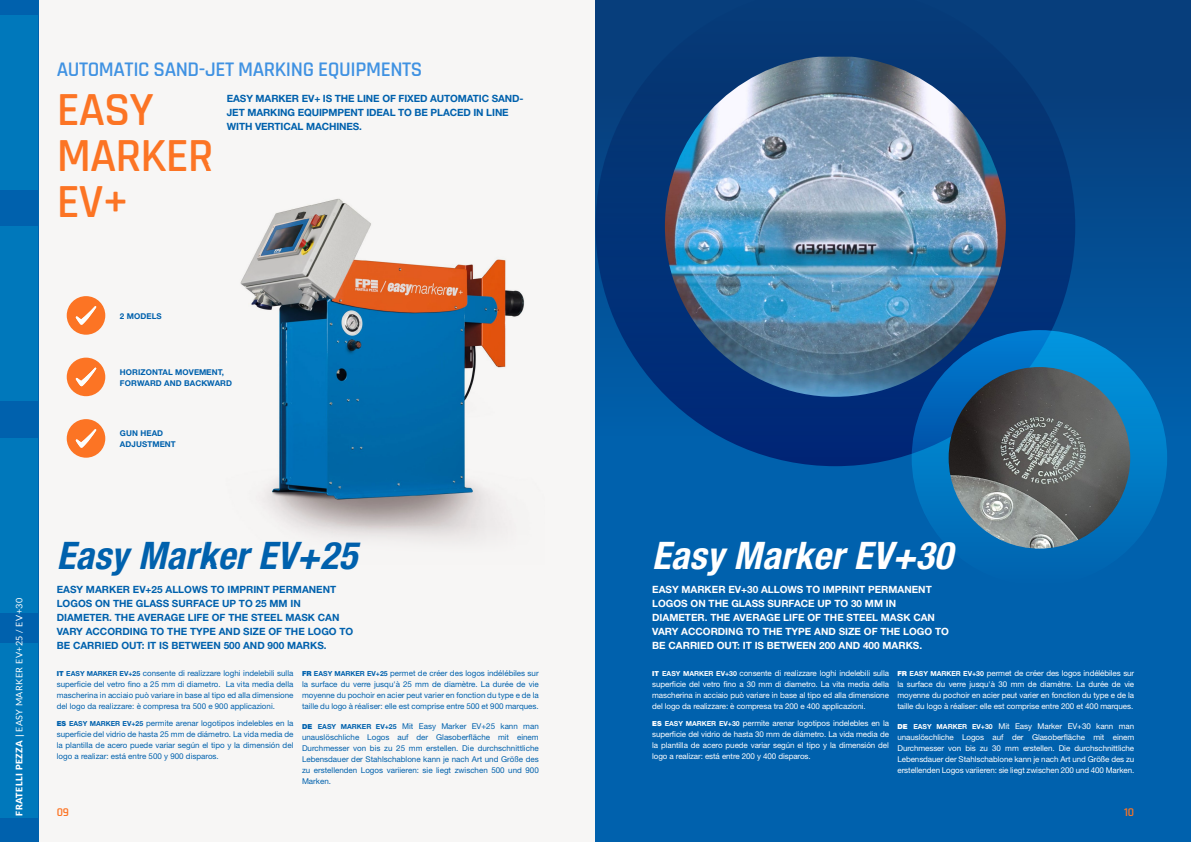
<style>
.page{position:relative;width:1191px;height:842px;background:#fff}
.page>*{position:absolute;margin:0;border:0;box-sizing:border-box;transform-origin:0 0}
.t1{font:600 48px/46px "Rajdhani";letter-spacing:-.02em;color:#fc7424}
.t2{font:italic 700 condensed 38px "Helvetica Neue";letter-spacing:.01em;color:#0061ad}
.t3{font:italic 700 condensed 38px "Helvetica Neue";letter-spacing:.01em;color:#fff}
.t4{font:600 21px "Rajdhani";letter-spacing:-.02em;color:#4092e2}
.t5{font:600 12px "Rajdhani";color:#fc7424}
.t6{font:700 10px/14px "Helvetica Neue";color:#0061ad}
.t7{font:700 10px/14px "Helvetica Neue";color:#fff}
.t8{font:9px "Lato";letter-spacing:.05em;color:#fff}
.t9{font:8px/11px "Helvetica Neue";color:#0061ad;text-align:justify}
.t10{font:8px/11px "Helvetica Neue";letter-spacing:-.01em;color:#fff;text-align:justify}
.t11{font:700 8px/11px "Helvetica Neue";letter-spacing:.01em;color:#0061ad}
.s1{font-weight:900}
.s2{font-weight:700}
.s3{font-weight:900;font-size:6.9px}
.s4{font-weight:700;font-size:6.9px}
</style>
<div class="page">
<div style="left:38px;top:0;width:557px;height:842px;background:#f7f6f5"></div>
<div style="left:595px;top:0;width:596px;height:842px;background:linear-gradient(to bottom,#064180,#006bbb)"></div>
<div style="left:0;top:0;width:38px;height:842px;background:#0061ad"></div>
<div style="left:0;top:15px;width:38px;height:174px;background:#0078bb"></div>
<div style="left:0;top:438px;width:38px;height:175px;background:#0078bb"></div>
<div style="left:0;top:227px;width:38px;height:174px;background:#0078bb"></div>
<div style="left:0;top:643px;width:38px;height:175px;background:#0078bb"></div>
<svg style="left:67px;top:296px;width:38px;height:39px"></svg>
<svg style="left:67px;top:358px;width:38px;height:38px"></svg>
<svg style="left:67px;top:419px;width:38px;height:39px"></svg>
<img style="left:240px;top:198px;width:285px;height:342px">
<svg style="left:595px;top:0;width:480px;height:466px;background:#033b7f"></svg>
<img style="left:665px;top:57px;width:340px;height:340px">
<svg style="left:911px;top:330px;width:256px;height:255px;background:#0074c1"></svg>
<img style="left:948px;top:367px;width:182px;height:182px;border-radius:91px">
<h3 class="t4" style="left:57px;top:57px;width:367px">AUTOMATIC SAND-JET MARKING EQUIPMENTS</h3>
<h1 class="t1" style="left:57px;top:88px;width:159px">EASY<br>MARKER<br>EV+</h1>
<p class="t6" style="left:227px;top:91px;width:298px">EASY MARKER EV+ IS THE LINE OF FIXED AUTOMATIC SAND-<br>JET MARKING EQUIPMPENT IDEAL TO BE PLACED IN LINE<br>WITH VERTICAL MACHINES.</p>
<p class="t11" style="left:120px;top:310px;width:43px">2 MODELS</p>
<p class="t11" style="left:120px;top:366px;width:114px">HORIZONTAL MOVEMENT,<br>FORWARD AND BACKWARD</p>
<p class="t11" style="left:120px;top:427px;width:57px">GUN HEAD<br>ADJUSTMENT</p>
<p class="t8" style="left:14px;top:816px;width:219px;rotate:-90deg"><span class="s1">FRATELLI PEZZA</span> <span class="s2">|</span> EASY MARKER EV+25 / EV+30</p>
<h2 class="t2" style="left:57px;top:532px;width:302px">Easy Marker EV+25</h2>
<h2 class="t3" style="left:652px;top:532px;width:302px">Easy Marker EV+30</h2>
<p class="t6" style="left:57px;top:582px;width:298px">EASY MARKER EV+25 ALLOWS TO IMPRINT PERMANENT LOGOS ON THE GLASS SURFACE UP TO 25 MM IN DIAMETER. THE AVERAGE LIFE OF THE STEEL MASK CAN VARY ACCORDING TO THE TYPE AND SIZE OF THE LOGO TO BE CARRIED OUT: IT IS BETWEEN 500 AND 900 MARKS.</p>
<p class="t7" style="left:652px;top:582px;width:298px">EASY MARKER EV+30 ALLOWS TO IMPRINT PERMANENT LOGOS ON THE GLASS SURFACE UP TO 30 MM IN DIAMETER. THE AVERAGE LIFE OF THE STEEL MASK CAN VARY ACCORDING TO THE TYPE AND SIZE OF THE LOGO TO BE CARRIED OUT: IT IS BETWEEN 200 AND 400 MARKS.</p>
<p class="t9" style="left:57px;top:667px;width:238px"><span class="s3">IT</span> <span class="s4">EASY MARKER EV+25</span> consente di realizzare loghi indelebili sulla superficie del vetro fino a 25 mm di diametro. La vita media della mascherina in acciaio può variare in base al tipo ed alla dimensione del logo da realizzare: è compresa tra 500 e 900 applicazioni.</p>
<p class="t9" style="left:57px;top:717px;width:238px"><span class="s3">ES</span> <span class="s4">EASY MARKER EV+25</span> permite arenar logotipos indelebles en la superficie del vidrio de hasta 25 mm de diámetro. La vida media de la plantilla de acero puede variar según el tipo y la dimensión del logo a realizar: está entre 500 y 900 disparos.</p>
<p class="t9" style="left:302px;top:667px;width:238px"><span class="s3">FR</span> <span class="s4">EASY MARKER EV+25</span> permet de créer des logos indélébiles sur la surface du verre jusqu'à 25 mm de diamètre. La durée de vie moyenne du pochoir en acier peut varier en fonction du type e de la taille du logo à réaliser: elle est comprise entre 500 et 900 marques.</p>
<p class="t9" style="left:302px;top:721px;width:238px"><span class="s3">DE</span> <span class="s4">EASY MARKER EV+25</span> Mit Easy Marker EV+25 kann man unauslöschliche Logos auf der Glasoberfläche mit einem Durchmesser von bis zu 25 mm erstellen. Die durchschnittliche Lebensdauer der Stahlschablone kann je nach Art und Größe des zu erstellenden Logos variieren: sie liegt zwischen 500 und 900<br>Marken.</p>
<p class="t10" style="left:652px;top:667px;width:238px"><span class="s3">IT</span> <span class="s4">EASY MARKER EV+30</span> consente di realizzare loghi indelebili sulla superficie del vetro fino a 30 mm di diametro. La vita media della mascherina in acciaio può variare in base al tipo ed alla dimensione del logo da realizzare: è compresa tra 200 e 400 applicazioni.</p>
<p class="t10" style="left:652px;top:717px;width:238px"><span class="s3">ES</span> <span class="s4">EASY MARKER EV+30</span> permite arenar logotipos indelebles en la superficie del vidrio de hasta 30 mm de diámetro. La vida media de la plantilla de acero puede variar según el tipo y la dimensión del logo a realizar: está entre 200 y 400 disparos.</p>
<p class="t10" style="left:897px;top:667px;width:238px"><span class="s3">FR</span> <span class="s4">EASY MARKER EV+30</span> permet de créer des logos indélébiles sur la surface du verre jusqu'à 30 mm de diamètre. La durée de vie moyenne du pochoir en acier peut varier en fonction du type e de la taille du logo à réaliser: elle est comprise entre 200 et 400 marques.</p>
<p class="t10" style="left:897px;top:721px;width:238px"><span class="s3">DE</span> <span class="s4">EASY MARKER EV+30</span> Mit Easy Marker EV+30 kann man unauslöschliche Logos auf der Glasoberfläche mit einem Durchmesser von bis zu 30 mm erstellen. Die durchschnittliche Lebensdauer der Stahlschablone kann je nach Art und Größe des zu erstellenden Logos variieren: sie liegt zwischen 200 und 400 Marken.</p>
<h3 class="t5" style="left:57px;top:805px;width:14px">09</h3>
<h3 class="t5" style="left:1124px;top:805px;width:12px">10</h3>
</div>
